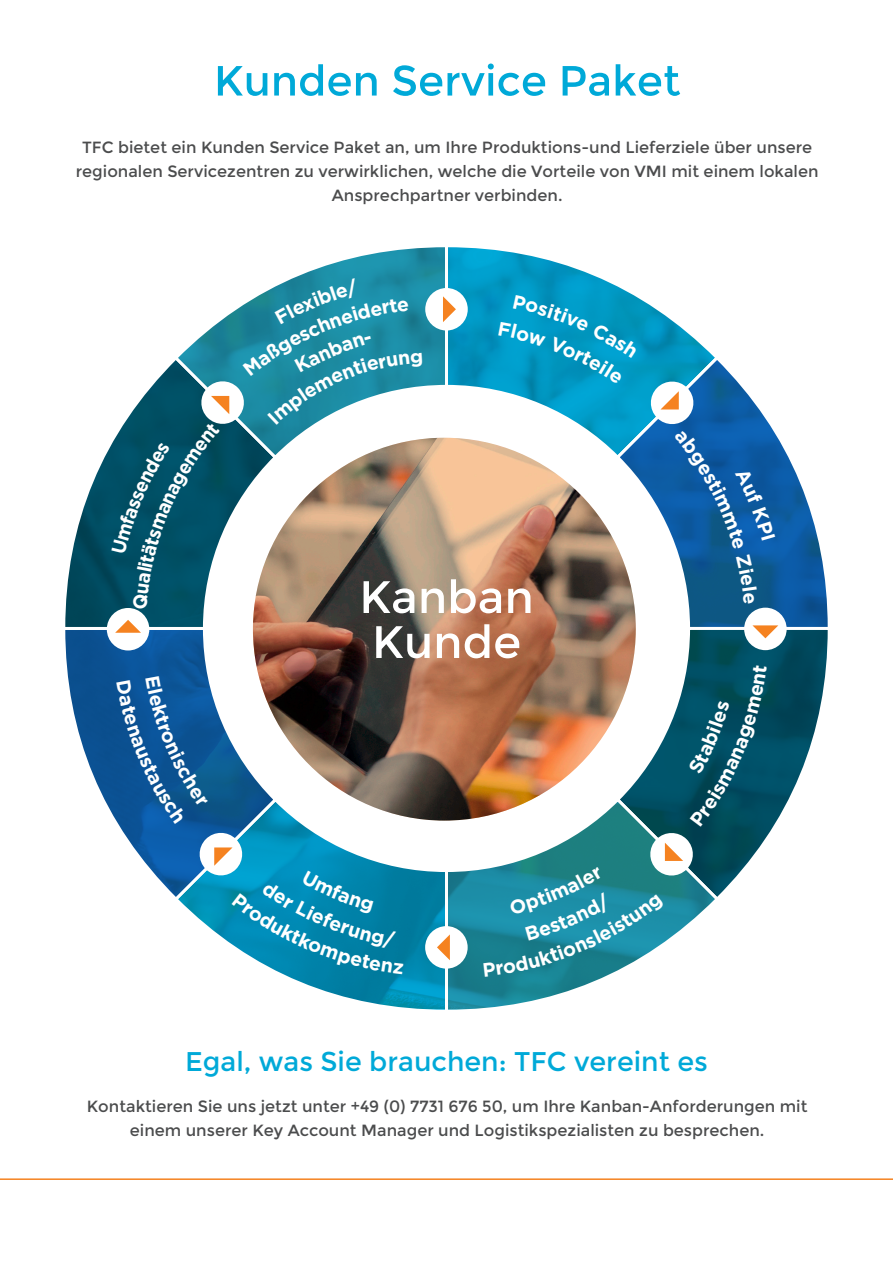
<style>
.page{position:relative;width:893px;height:1263px;background:#fff}
.page>*{position:absolute;margin:0;border:0;box-sizing:border-box;transform-origin:0 0}
.t1{font:63px/45px "NATS";color:#fff}
.t2{font:58.5px "NATS";color:#00a9d8}
.t3{font:37.5px "NATS";color:#00a9d8}
.t4{font:22.5px/24px "NATS";color:#4b4c4d;text-align:center}
</style>
<div class="page">
<img style="left:280px;top:461px;width:333px;height:334px">
<svg style="left:449px;top:247px;width:262px;height:214px"></svg>
<svg style="left:613px;top:354px;width:215px;height:271px"></svg>
<svg style="left:613px;top:625px;width:215px;height:211px"></svg>
<svg style="left:449px;top:795px;width:157px;height:215px"></svg>
<svg style="left:182px;top:795px;width:267px;height:215px"></svg>
<svg style="left:65px;top:631px;width:215px;height:272px"></svg>
<svg style="left:65px;top:443px;width:215px;height:188px"></svg>
<svg style="left:293px;top:247px;width:156px;height:214px"></svg>
<div style="left:425px;top:288px;width:43px;height:42px;background:#fff;border-radius:50%"></div>
<svg style="left:443px;top:296px;width:13px;height:26px"></svg>
<div style="left:744px;top:608px;width:43px;height:42px;background:#fff;border-radius:50%"></div>
<svg style="left:752px;top:625px;width:26px;height:13px"></svg>
<div style="left:425px;top:926px;width:43px;height:43px;background:#fff;border-radius:50%"></div>
<svg style="left:437px;top:934px;width:13px;height:26px"></svg>
<div style="left:107px;top:608px;width:42px;height:42px;background:#fff;border-radius:50%"></div>
<svg style="left:115px;top:620px;width:26px;height:13px"></svg>
<hr style="left:0;top:1178px;width:893px;height:2px;background:#f58220">
<svg style="left:649px;top:379px;width:126px;height:225px"></svg>
<svg style="left:498px;top:295px;width:141px;height:89px;background:#0098c4"></svg>
<svg style="left:198px;top:831px;width:205px;height:143px"></svg>
<svg style="left:483px;top:664px;width:284px;height:312px"></svg>
<svg style="left:116px;top:676px;width:92px;height:148px;background:#0b5496"></svg>
<svg style="left:112px;top:278px;width:310px;height:331px"></svg>
<h2 class="t2" style="left:214px;top:41px;width:468px">Kunden Service Paket</h2>
<p class="t4" style="left:76px;top:133px;width:744px">TFC bietet ein Kunden Service Paket an, um Ihre Produktions-und Lieferziele über unsere regionalen Servicezentren zu verwirklichen, welche die Vorteile von VMI mit einem lokalen<br>Ansprechpartner verbinden.</p>
<h1 class="t1" style="left:359px;top:569px;width:176px">Kanban<br>Kunde</h1>
<h3 class="t3" style="left:185px;top:1036px;width:524px">Egal, was Sie brauchen: TFC vereint es</h3>
<p class="t4" style="left:87px;top:1093px;width:722px">Kontaktieren Sie uns jetzt unter +49 (0) 7731 676 50, um Ihre Kanban-Anforderungen mit einem unserer Key Account Manager und Logistikspezialisten zu besprechen.</p>
</div>
